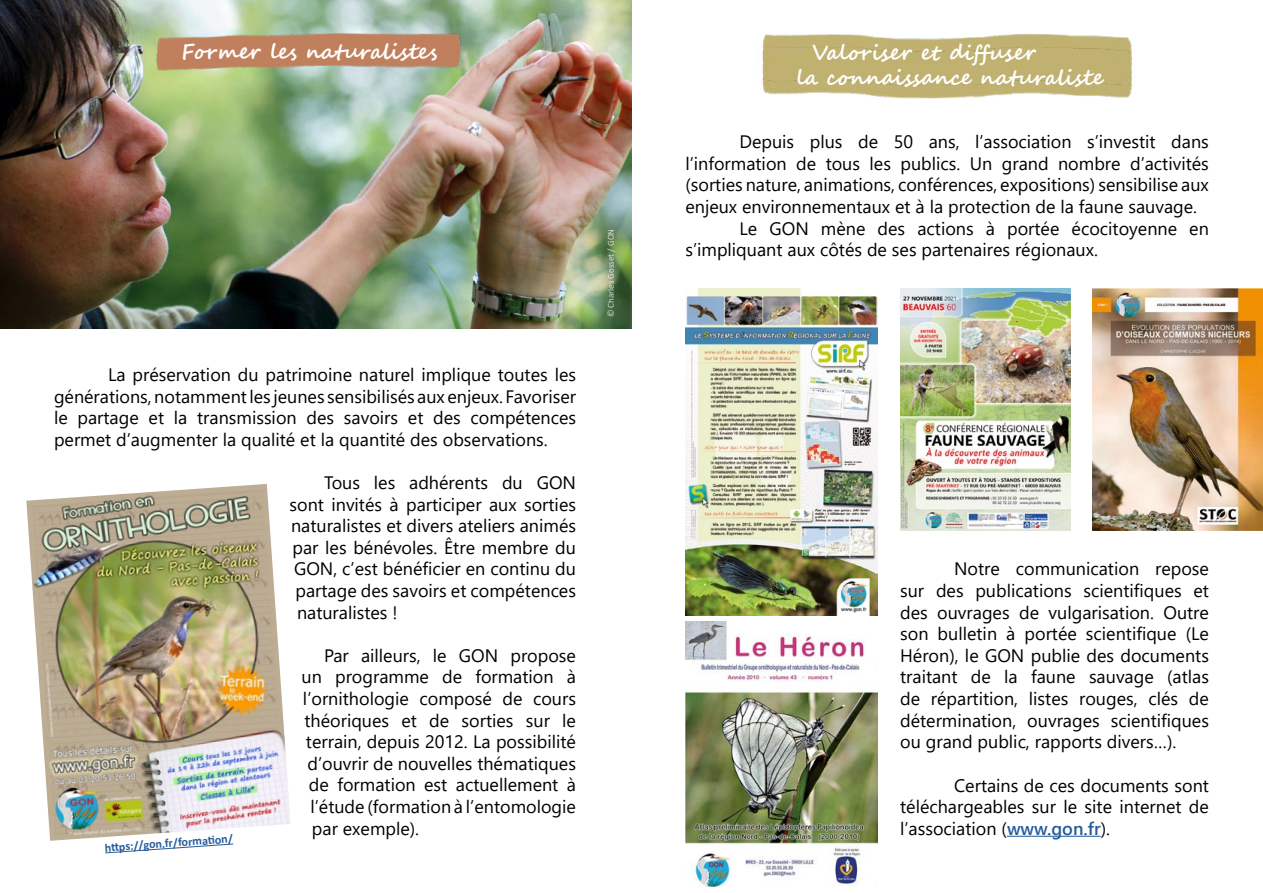
<style>
.page{position:relative;width:1263px;height:893px;background:#fff}
.page>*{position:absolute;margin:0;border:0;box-sizing:border-box;transform-origin:0 0}
.t1{font:700 21px/25.2px "Segoe Script";color:#fff}
.t2{font:18px/21.6px "Segoe UI";color:#000;text-align:justify}
.t3{font:700 12px "Calibri";color:#275b9b}
.t4{font:9px "Calibri";color:#fff}
.s1{font-weight:600;color:#275b9b}
</style>
<div class="page">
<img style="left:0;top:0;width:631px;height:328px">
<img style="left:155px;top:27px;width:309px;height:50px">
<img style="left:764px;top:34px;width:365px;height:4px">
<img style="left:772px;top:94px;width:359px;height:5px">
<div style="left:762px;top:38px;width:370px;height:56px;background:#c0b170"></div>
<img style="left:26px;top:484px;width:264px;height:357px">
<hr style="left:1007px;top:836px;width:94px;height:1px;background:#275b9b">
<img style="left:900px;top:288px;width:170px;height:242px">
<img style="left:1093px;top:288px;width:170px;height:242px">
<img style="left:685px;top:622px;width:193px;height:264px">
<img style="left:685px;top:288px;width:193px;height:327px">
<svg style="left:105px;top:843px;width:129px;height:11px"></svg>
<p class="t1" style="left:182px;top:39px;width:257px">Former les naturalistes</p>
<p class="t1" style="left:796px;top:40px;width:309px;text-indent:17px">Valoriser et diffuser<br>la connaissance naturaliste</p>
<p class="t2" style="left:54px;top:362px;width:524px;text-indent:54px">La préservation du patrimoine naturel implique toutes les générations, notamment les jeunes sensibilisés aux enjeux. Favoriser le partage et la transmission des savoirs et des compétences permet d’augmenter la qualité et la quantité des observations.</p>
<p class="t2" style="left:324px;top:470px;width:254px">Tous les adhérents du GON</p>
<p class="t2" style="left:289px;top:492px;width:288px">sont invités à participer aux sorties</p>
<p class="t2" style="left:291px;top:513px;width:286px">naturalistes et divers ateliers animés</p>
<p class="t2" style="left:292px;top:535px;width:285px">par les bénévoles. Être membre du</p>
<p class="t2" style="left:294px;top:557px;width:284px">GON, c’est bénéficier en continu du</p>
<p class="t2" style="left:295px;top:578px;width:282px">partage des savoirs et compétences</p>
<p class="t2" style="left:297px;top:600px;width:102px">naturalistes !</p>
<p class="t2" style="left:324px;top:643px;width:253px">Par ailleurs, le GON propose</p>
<p class="t2" style="left:301px;top:665px;width:276px">un programme de formation à</p>
<p class="t2" style="left:303px;top:686px;width:275px">l’ornithologie composé de cours</p>
<p class="t2" style="left:304px;top:708px;width:273px">théoriques et de sorties sur le</p>
<p class="t2" style="left:306px;top:729px;width:271px">terrain, depuis 2012. La possibilité</p>
<p class="t2" style="left:307px;top:751px;width:270px">d’ouvrir de nouvelles thématiques</p>
<p class="t2" style="left:309px;top:773px;width:269px">de formation est actuellement à</p>
<p class="t2" style="left:310px;top:794px;width:267px">l’étude (formation à l’entomologie</p>
<p class="t2" style="left:312px;top:816px;width:109px">par exemple).</p>
<p class="t3" style="left:104px;top:839px;width:130px;rotate:-4deg">htt ps://gon.fr/formati on/</p>
<p class="t4" style="left:604px;top:317px;width:90px;rotate:-90deg">© Charles Gosset / GON</p>
<p class="t2" style="left:739px;top:129px;width:471px">Depuis plus de 50 ans, l’association s’investit dans</p>
<p class="t2" style="left:685px;top:151px;width:525px">l’information de tous les publics. Un grand nombre d’activités</p>
<p class="t2" style="left:685px;top:173px;width:525px">(sorties nature, animations, conférences, expositions) sensibilise aux</p>
<p class="t2" style="left:685px;top:194px;width:513px">enjeux environnementaux et à la protection de la faune sauvage.</p>
<p class="t2" style="left:739px;top:216px;width:471px">Le GON mène des actions à portée écocitoyenne en</p>
<p class="t2" style="left:685px;top:237px;width:414px">s’impliquant aux côtés de ses partenaires régionaux.</p>
<p class="t2" style="left:900px;top:557px;width:310px;text-indent:54px">Notre communication repose sur des publications scientifiques et des ouvrages de vulgarisation. Outre son bulletin à portée scientifique (Le Héron), le GON publie des documents traitant de la faune sauvage (atlas de répartition, listes rouges, clés de détermination, ouvrages scientifiques ou grand public, rapports divers…).</p>
<p class="t2" style="left:900px;top:773px;width:310px;text-indent:54px">Certains de ces documents sont téléchargeables sur le site internet de l’association (<span class="s1">www.gon.fr</span>).</p>
</div>
